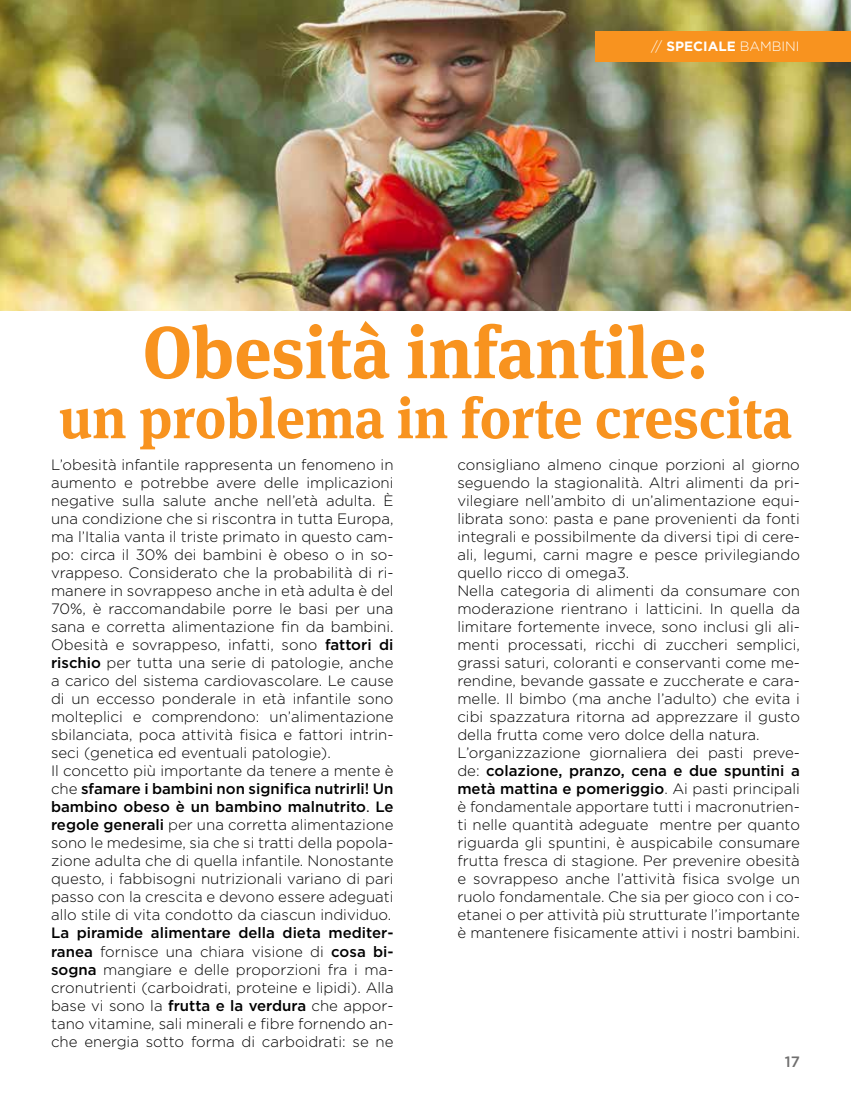
<style>
.page{position:relative;width:851px;height:1106px;background:#fff}
.page>*{position:absolute;margin:0;border:0;box-sizing:border-box;transform-origin:0 0}
.t1{font:700 73.5px "Meta Serif Pro";color:#f8931f;scale:.96 1}
.t2{font:700 57px "Meta Serif Pro";color:#f8931f;scale:.96 1}
.t3{font:300 15px/18px "Gotham";color:#000}
.t4{font:500 15px "Gotham";color:#706f6f}
.t5{font:300 13.5px "Gotham";color:#fff}
.s1{font-weight:700}
.s2{font-weight:500}
.s3{font-weight:400}
</style>
<div class="page">
<img style="left:0;top:0;width:850px;height:310px">
<div style="left:595px;top:31px;width:255px;height:31px;background:#f8931f"></div>
<p class="t5" style="left:651px;top:38px;width:150px">// <span class="s1">SPECIALE</span> BAMBINI</p>
<h1 class="t1" style="left:142px;top:293px;width:591px">Obesità infantile:</h1>
<h2 class="t2" style="left:59px;top:372px;width:765px">un problema in forte crescita</h2>
<p class="t3" style="left:51px;top:455px;width:344px">L’obesità infantile rappresenta un fenomeno in aumento e potrebbe avere delle implicazioni negative sulla salute anche nell’età adulta. È una condizione che si riscontra in tutta Europa, ma l’Italia vanta il triste primato in questo cam&shy;po: circa il 30% dei bambini è obeso o in so&shy;vrappeso. Considerato che la probabilità di ri&shy;manere in sovrappeso anche in età adulta è del 70%, è raccomandabile porre le basi per una sana e corretta alimentazione fin da bambini.<br>Obesità e sovrappeso, infatti, sono <span class="s2">fattori di rischio</span> per tutta una serie di patologie, anche a carico del sistema cardiovascolare. Le cause di un eccesso ponderale in età infantile sono molteplici e comprendono: un’alimentazione sbilanciata, poca attività fisica e fattori intrin&shy;seci (genetica ed eventuali patologie).<br>Il concetto più importante da tenere a mente è che <span class="s2">sfamare i bambini non significa nutrirli! Un bambino obeso è un bambino malnutrito</span><span class="s3">.</span> <span class="s2">Le regole generali</span> per una corretta alimentazione sono le medesime, sia che si tratti della popola&shy;zione adulta che di quella infantile. Nonostante questo, i fabbisogni nutrizionali variano di pari passo con la crescita e devono essere adeguati allo stile di vita condotto da ciascun individuo.</p>
<p class="t3" style="left:51px;top:923px;width:344px;text-align:justify"><span class="s2">La piramide alimentare della dieta mediter&shy;ranea</span> fornisce una chiara visione di <span class="s2">cosa bi&shy;sogna</span> mangiare e delle proporzioni fra i ma&shy;cronutrienti (carboidrati, proteine e lipidi). Alla base vi sono la <span class="s2">frutta e la verdura</span> che appor&shy;tano vitamine, sali minerali e fibre fornendo an&shy;che energia sotto forma di carboidrati: se ne</p>
<p class="t3" style="left:457px;top:455px;width:344px">consigliano almeno cinque porzioni al giorno seguendo la stagionalità. Altri alimenti da pri&shy;vilegiare nell’ambito di un’alimentazione equi&shy;librata sono: pasta e pane provenienti da fonti integrali e possibilmente da diversi tipi di cere&shy;ali, legumi, carni magre e pesce privilegiando quello ricco di omega3.<br>Nella categoria di alimenti da consumare con moderazione rientrano i latticini. In quella da limitare fortemente invece, sono inclusi gli ali&shy;menti processati, ricchi di zuccheri semplici, grassi saturi, coloranti e conservanti come me&shy;rendine, bevande gassate e zuccherate e cara&shy;melle. Il bimbo (ma anche l’adulto) che evita i cibi spazzatura ritorna ad apprezzare il gusto della frutta come vero dolce della natura.<br>L’organizzazione giornaliera dei pasti preve&shy;de: <span class="s2">colazione, pranzo, cena e due spuntini a metà mattina e pomeriggio</span>. Ai pasti principali è fondamentale apportare tutti i macronutrien&shy;ti nelle quantità adeguate mentre per quanto riguarda gli spuntini, è auspicabile consumare frutta fresca di stagione. Per prevenire obesità e sovrappeso anche l’attività fisica svolge un ruolo fondamentale. Che sia per gioco con i co&shy;etanei o per attività più strutturate l’importante è mantenere fisicamente attivi i nostri bambini.</p>
<p class="t4" style="left:784px;top:1051px;width:17px">17</p>
</div>
